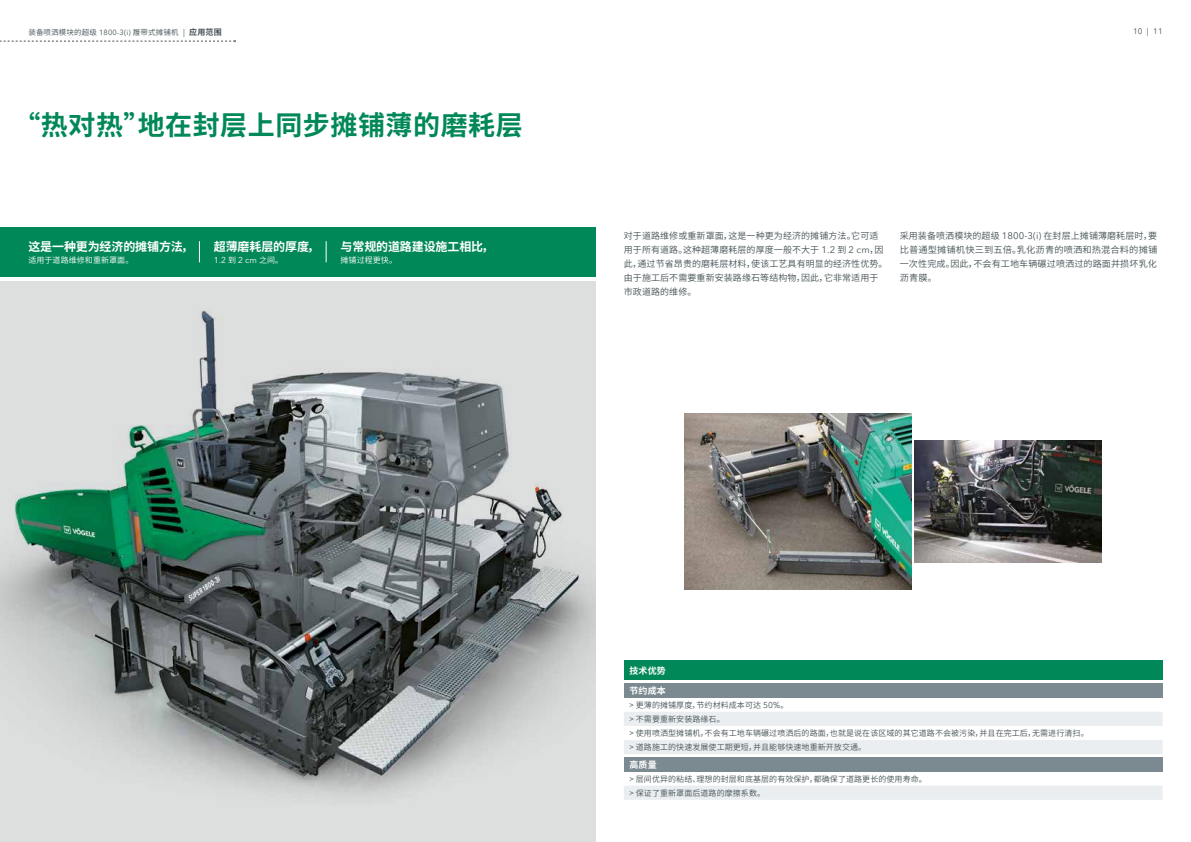
<style>
.page{position:relative;width:1191px;height:842px;background:#fff}
.page>*{position:absolute;margin:0;border:0;box-sizing:border-box;transform-origin:0 0}
.t1{font:700 27px "Source Han Sans SC";letter-spacing:.02em;color:#008858}
.t2{font:700 12px "Source Han Sans SC";letter-spacing:-.01em;color:#fff}
.t3{font:9px/14px "Source Han Sans SC";letter-spacing:.01em;color:#455256}
.t4{font:700 9px "Source Han Sans SC";letter-spacing:.01em;color:#fff}
.t5{font:8.5px "Avenir Next LT Pro";color:#fff}
.t6{font:8px/14.2px "Source Han Sans SC";letter-spacing:.01em;color:#455256}
.t7{font:8px "Source Han Sans SC";letter-spacing:.01em;color:#fff}
.t8{font:8px "Avenir Next LT Pro";color:#455256}
.t9{font:7.5px "Source Han Sans SC";letter-spacing:.02em;color:#455256}
.s1{font-family:"Avenir Next LT Pro"}
.s2{font-family:"Avenir Next LT Pro";font-size:8px}
.s3{font-weight:700;font-size:8px}
.s4{font-family:"Source Han Sans SC";font-size:8px}
.s5{font-family:"Avenir Next LT Pro";font-size:9.5px}
.s6{font-family:"Avenir Next Cyr";font-size:9.5px}
.s7{font-family:"Avenir Next LT Pro";font-size:8.5px}
</style>
<div class="page">
<div style="left:624px;top:660px;width:538px;height:20px;background:#008858"></div>
<svg style="left:624px;top:697px;width:538px;height:1px"></svg>
<div style="left:624px;top:683px;width:538px;height:14px;background:#7b8a90"></div>
<svg style="left:624px;top:712px;width:538px;height:88px;fill:#ebeef0"></svg>
<div style="left:624px;top:757px;width:538px;height:14px;background:#7b8a90"></div>
<div style="left:0;top:227px;width:595px;height:49px;background:#008858"></div>
<svg style="left:199px;top:241px;width:1px;height:21px"></svg>
<svg style="left:326px;top:241px;width:1px;height:21px"></svg>
<img style="left:685px;top:414px;width:226px;height:176px">
<img style="left:914px;top:441px;width:187px;height:122px">
<img style="left:0;top:276px;width:595px;height:566px">
<img style="left:14px;top:311px;width:193px;height:301px">
<svg style="left:0;top:40px;width:236px;height:2px"></svg>
<p class="t9" style="left:28px;top:28px;width:195px">装备喷洒模块的超级 <span class="s1">1800-3(i)</span> 履带式摊铺机 <span class="s2">|</span> <span class="s3">应用范围</span></p>
<p class="t8" style="left:1133px;top:27px;width:31px">10 | 11</p>
<h1 class="t1" style="left:14px;top:110px;width:511px">“热对热”地在封层上同步摊铺薄的磨耗层</h1>
<h2 class="t2" style="left:28px;top:240px;width:166px">这是一种更为经济的摊铺方法，</h2>
<p class="t7" style="left:28px;top:255px;width:107px">适用于道路维修和重新罩面。</p>
<h2 class="t2" style="left:214px;top:240px;width:107px">超薄磨耗层的厚度，</h2>
<p class="t5" style="left:214px;top:255px;width:71px">1.2 <span class="s4">到</span> 2 cm <span class="s4">之间。</span></p>
<h2 class="t2" style="left:340px;top:240px;width:154px">与常规的道路建设施工相比，</h2>
<p class="t7" style="left:340px;top:255px;width:58px">摊铺过程更快。</p>
<p class="t3" style="left:624px;top:229px;width:265px">对于道路维修或重新罩面，这是一种更为经济的摊铺方法。它可适用于所有道路。这种超薄磨耗层的厚度一般不大于 <span class="s5">1.2</span> 到 <span class="s5">2 cm</span>，因此，通过节省昂贵的磨耗层材料，使该工艺具有明显的经济性优势。由于施工后不需要重新安装路缘石等结构物，因此，它非常适用于市政道路的维修。</p>
<p class="t3" style="left:899px;top:229px;width:259px;text-align:justify">采用装备喷洒模块的超级 <span class="s6">1800-3(i)</span> 在封层上摊铺薄磨耗层时，要比普通型摊铺机快三到五倍。乳化沥青的喷洒和热混合料的摊铺一次性完成。因此，不会有工地车辆碾过喷洒过的路面并损坏乳化沥青膜。</p>
<p class="t4" style="left:629px;top:666px;width:38px">技术优势</p>
<p class="t4" style="left:629px;top:686px;width:38px">节约成本</p>
<p class="t6" style="left:629px;top:698px;width:460px">&gt; 更薄的摊铺厚度，节约材料成本可达 <span class="s7">50%</span>。<br>&gt; 不需要重新安装路缘石。<br>&gt; 使用喷洒型摊铺机，不会有工地车辆碾过喷洒后的路面，也就是说在该区域的其它道路不会被污染，并且在完工后，无需进行清扫。&gt; 道路施工的快速发展使工期更短，并且能够快速地重新开放交通。</p>
<p class="t4" style="left:629px;top:759px;width:29px">高质量</p>
<p class="t6" style="left:629px;top:772px;width:299px">&gt; 层间优异的粘结、理想的封层和底基层的有效保护，都确保了道路更长的使用寿命。&gt; 保证了重新罩面后道路的摩擦系数。</p>
</div>
